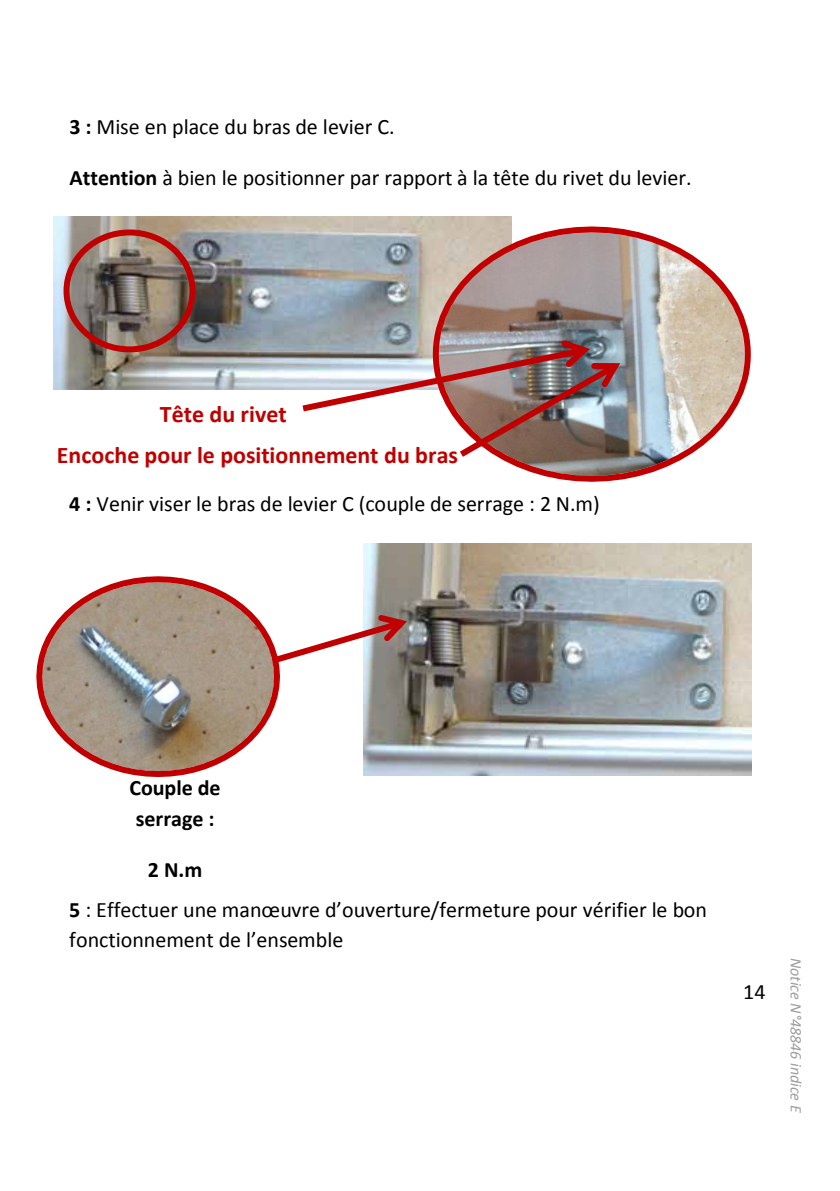
<style>
.page{position:relative;width:840px;height:1191px;background:#fff}
.page>*{position:absolute;margin:0;border:0;box-sizing:border-box;transform-origin:0 0}
.t1{font:700 24px/40.4px "Calibri";color:#c00000}
.t2{font:22px/30.8px "Calibri";color:#000}
.t3{font:700 22px/31px "Calibri";color:#000}
.t4{font:italic 16px "Calibri";color:#9e9d9d}
.s1{font-weight:700}
</style>
<div class="page">
<img style="left:54px;top:217px;width:457px;height:172px">
<div style="left:63px;top:229px;width:132px;height:123px;border:6px solid #c00000;border-radius:50%"></div>
<img style="left:429px;top:223px;width:322px;height:259px">
<img style="left:302px;top:340px;width:318px;height:117px">
<img style="left:363px;top:543px;width:388px;height:232px">
<svg style="left:283px;top:614px;width:124px;height:49px"></svg>
<svg style="left:36px;top:576px;width:247px;height:198px"></svg>
<img style="left:129px;top:774px;width:58px;height:3px">
<p class="t2" style="left:69px;top:112px;width:327px"><span class="s1">3 :</span> Mise en place du bras de levier C.</p>
<p class="t2" style="left:69px;top:162px;width:623px"><span class="s1">Attention</span> à bien le positionner par rapport à la tête du rivet du levier.</p>
<p class="t1" style="left:57px;top:394px;width:402px;text-indent:103px">Tête du rivet<br>Encoche pour le positionnement du bras</p>
<p class="t2" style="left:69px;top:488px;width:531px"><span class="s1">4 :</span> Venir viser le bras de levier C (couple de serrage : 2 N.m)</p>
<p class="t3" style="left:129px;top:772px;width:93px">Couple de serrage :</p>
<p class="t3" style="left:148px;top:854px;width:56px">2 N.m</p>
<p class="t2" style="left:69px;top:894px;width:639px"><span class="s1">5</span> : Effectuer une manœuvre d’ouverture/fermeture pour vérifier le bon fonctionnement de l’ensemble</p>
<p class="t2" style="left:742px;top:976px;width:24px">14</p>
<p class="t4" style="left:806px;top:958px;width:156px;rotate:90deg">Notice N°48846 indice E</p>
</div>
